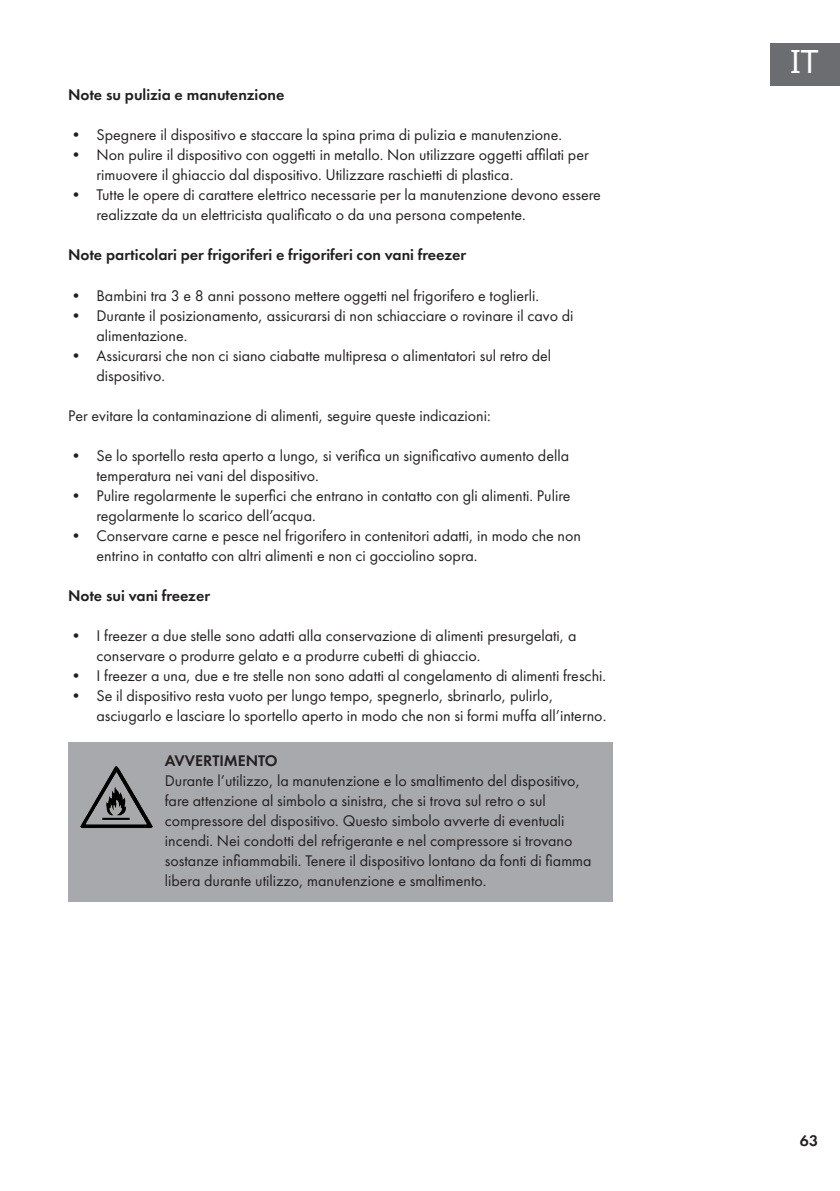
<style>
.page{position:relative;width:840px;height:1191px;background:#fff}
.page>*{position:absolute;margin:0;border:0;box-sizing:border-box;transform-origin:0 0}
.t1{font:32px "Noto Sans";color:#fff}
.Aufzählung_Zahlen_OHNE{font:16px/20px "Futura PTW08";color:#231f20}
.Base_Text_HINWEIS_grau{font:16px/20px "Futura PTW08";color:#231f20}
.Aufzählung_Zahlen_OHNE-2{font:600 16px "Futura PTW08";color:#231f20}
.s1{font-weight:600}
</style>
<div class="page">
<div style="left:770px;top:43px;width:69px;height:42px;background:#6c6d70"></div>
<div style="left:68px;top:742px;width:544px;height:159px;background:#a8a9ad"></div>
<img style="left:80px;top:765px;width:73px;height:63px">
<p class="Aufzählung_Zahlen_OHNE-2" style="left:68px;top:85px;width:218px">Note su pulizia e manutenzione</p>
<p class="Aufzählung_Zahlen_OHNE" style="left:68px;top:125px;width:495px">• Spegnere il dispositivo e staccare la spina prima di pulizia e manutenzione.</p>
<p class="Aufzählung_Zahlen_OHNE" style="left:96px;top:145px;width:493px;text-indent:-28px">• Non pulire il dispositivo con oggetti in metallo. Non utilizzare oggetti affilati per rimuovere il ghiaccio dal dispositivo. Utilizzare raschietti di plastica.</p>
<p class="Aufzählung_Zahlen_OHNE" style="left:96px;top:185px;width:505px;text-indent:-28px">• Tutte le opere di carattere elettrico necessarie per la manutenzione devono essere realizzate da un elettricista qualificato o da una persona competente.</p>
<p class="Aufzählung_Zahlen_OHNE-2" style="left:68px;top:245px;width:399px">Note particolari per frigoriferi e frigoriferi con vani freezer</p>
<p class="Aufzählung_Zahlen_OHNE" style="left:68px;top:285px;width:472px">• Bambini tra 3 e 8 anni possono mettere oggetti nel frigorifero e toglierli.</p>
<p class="Aufzählung_Zahlen_OHNE" style="left:96px;top:305px;width:478px;text-indent:-28px">• Durante il posizionamento, assicurarsi di non schiacciare o rovinare il cavo di alimentazione.</p>
<p class="Aufzählung_Zahlen_OHNE" style="left:96px;top:345px;width:456px;text-indent:-28px">• Assicurarsi che non ci siano ciabatte multipresa o alimentatori sul retro del dispositivo.</p>
<p class="Aufzählung_Zahlen_OHNE" style="left:68px;top:405px;width:424px">Per evitare la contaminazione di alimenti, seguire queste indicazioni:</p>
<p class="Aufzählung_Zahlen_OHNE" style="left:96px;top:445px;width:474px;text-indent:-28px">• Se lo sportello resta aperto a lungo, si verifica un significativo aumento della temperatura nei vani del dispositivo.</p>
<p class="Aufzählung_Zahlen_OHNE" style="left:96px;top:485px;width:475px;text-indent:-28px">• Pulire regolarmente le superfici che entrano in contatto con gli alimenti. Pulire regolarmente lo scarico dell’acqua.</p>
<p class="Aufzählung_Zahlen_OHNE" style="left:96px;top:525px;width:485px;text-indent:-28px">• Conservare carne e pesce nel frigorifero in contenitori adatti, in modo che non entrino in contatto con altri alimenti e non ci gocciolino sopra.</p>
<p class="Aufzählung_Zahlen_OHNE-2" style="left:68px;top:585px;width:143px">Note sui vani freezer</p>
<p class="Aufzählung_Zahlen_OHNE" style="left:96px;top:625px;width:481px;text-indent:-28px">• I freezer a due stelle sono adatti alla conservazione di alimenti presurgelati, a conservare o produrre gelato e a produrre cubetti di ghiaccio.</p>
<p class="Aufzählung_Zahlen_OHNE" style="left:68px;top:665px;width:539px">• I freezer a una, due e tre stelle non sono adatti al congelamento di alimenti freschi.</p>
<p class="Aufzählung_Zahlen_OHNE" style="left:96px;top:685px;width:511px;text-indent:-28px">• Se il dispositivo resta vuoto per lungo tempo, spegnerlo, sbrinarlo, pulirlo, asciugarlo e lasciare lo sportello aperto in modo che non si formi muffa all’interno.</p>
<p class="Base_Text_HINWEIS_grau" style="left:165px;top:751px;width:428px"><span class="s1">AVVERTIMENTO<br></span>Durante l’utilizzo, la manutenzione e lo smaltimento del dispositivo, fare attenzione al simbolo a sinistra, che si trova sul retro o sul compressore del dispositivo. Questo simbolo avverte di eventuali incendi. Nei condotti del refrigerante e nel compressore si trovano sostanze infiammabili. Tenere il dispositivo lontano da fonti di fiamma libera durante utilizzo, manutenzione e smaltimento.</p>
<h1 class="t1" style="left:789px;top:40px;width:30px">IT</h1>
<p class="Aufzählung_Zahlen_OHNE-2" style="left:799px;top:1130px;width:20px">63</p>
</div>
